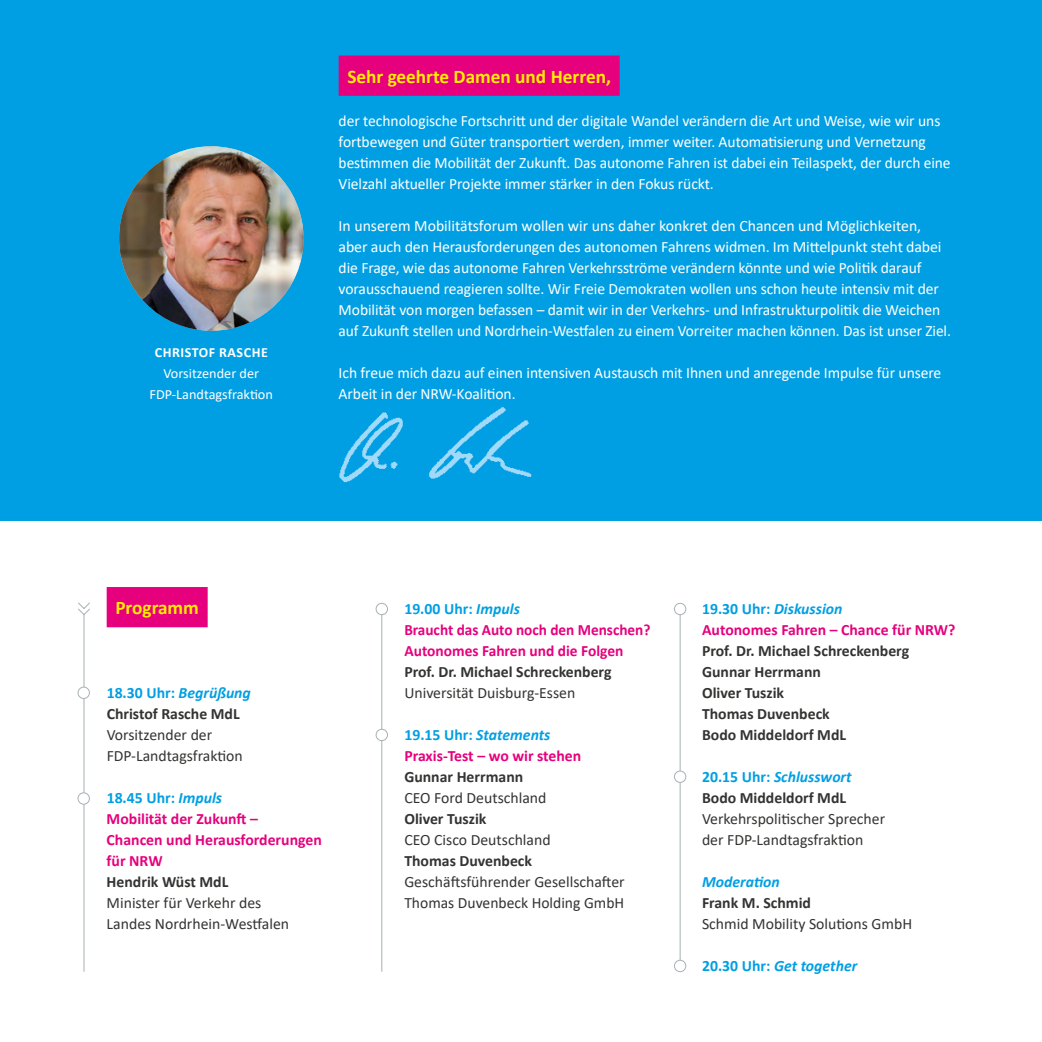
<style>
.page{position:relative;width:1042px;height:1042px;background:#fff}
.page>*{position:absolute;margin:0;border:0;box-sizing:border-box;transform-origin:0 0}
.t1{font:700 19.25px "Calibri";color:#ffed00}
.t2{font:15.75px/21px "Calibri";letter-spacing:-.005em;color:#fff}
.t3{font:15.75px/21px "Calibri";color:#333332}
.t4{font:700 15.75px/21px "Calibri";color:#333332}
.t5{font:700 15.75px/21px "Calibri";color:#e6007d}
.t6{font:italic 700 15.75px "Calibri";color:#009fe3}
.t7{font:14px/21px "Calibri";color:#fff;text-align:center}
.t8{font:700 14px "Calibri";letter-spacing:.04em;color:#fff}
.s1{color:#009fe3}
.s2{font-style:italic;color:#009fe3}
.s3{font-style:normal}
</style>
<div class="page">
<div style="left:0;top:0;width:1042px;height:521px;background:#009fe3"></div>
<div style="left:339px;top:56px;width:281px;height:40px;background:#e6007d"></div>
<img style="left:339px;top:407px;width:193px;height:76px">
<div style="left:107px;top:587px;width:101px;height:40px;background:#e6007d"></div>
<hr style="left:381px;top:605px;width:1px;height:366px;background:#a6b2b5">
<hr style="left:84px;top:605px;width:1px;height:366px;background:#a6b2b5">
<hr style="left:680px;top:605px;width:1px;height:366px;background:#a6b2b5">
<div style="left:78px;top:687px;width:11px;height:11px;background:#fff;border-radius:50%"></div>
<div style="left:78px;top:687px;width:12px;height:12px;border:1px solid #a6b2b5;border-radius:50%"></div>
<div style="left:376px;top:603px;width:11px;height:12px;background:#fff;border-radius:50%"></div>
<div style="left:376px;top:603px;width:12px;height:12px;border:1px solid #a6b2b5;border-radius:50%"></div>
<div style="left:674px;top:603px;width:12px;height:12px;background:#fff;border-radius:50%"></div>
<div style="left:674px;top:603px;width:12px;height:12px;border:1px solid #a6b2b5;border-radius:50%"></div>
<div style="left:78px;top:793px;width:11px;height:11px;background:#fff;border-radius:50%"></div>
<div style="left:78px;top:792px;width:12px;height:12px;border:1px solid #a6b2b5;border-radius:50%"></div>
<div style="left:376px;top:729px;width:11px;height:11px;background:#fff;border-radius:50%"></div>
<div style="left:376px;top:729px;width:12px;height:12px;border:1px solid #a6b2b5;border-radius:50%"></div>
<div style="left:674px;top:771px;width:12px;height:11px;background:#fff;border-radius:50%"></div>
<div style="left:674px;top:771px;width:12px;height:11px;border:1px solid #a6b2b5;border-radius:50%"></div>
<div style="left:674px;top:960px;width:12px;height:11px;background:#fff;border-radius:50%"></div>
<div style="left:674px;top:960px;width:12px;height:12px;border:1px solid #a6b2b5;border-radius:50%"></div>
<svg style="left:78px;top:602px;width:12px;height:13px"></svg>
<img style="left:119px;top:146px;width:184px;height:185px;border-radius:92px">
<p class="t8" style="left:155px;top:343px;width:115px">CHRISTOF RASCHE</p>
<p class="t7" style="left:150px;top:363px;width:125px">Vorsitzender der<br>FDP-Landtagsfraktion</p>
<p class="t1" style="left:347px;top:63px;width:265px">Sehr geehrte Damen und Herren,</p>
<p class="t2" style="left:339px;top:110px;width:613px">der technologische Fortschritt und der digitale Wandel verändern die Art und Weise, wie wir uns fortbewegen und Güter transportiert werden, immer weiter. Automatisierung und Vernetzung bestimmen die Mobilität der Zukunft. Das autonome Fahren ist dabei ein Teilaspekt, der durch eine Vielzahl aktueller Projekte immer stärker in den Fokus rückt.</p>
<p class="t2" style="left:339px;top:215px;width:614px">In unserem Mobilitätsforum wollen wir uns daher konkret den Chancen und Möglichkeiten, aber auch den Herausforderungen des autonomen Fahrens widmen. Im Mittelpunkt steht dabei die Frage, wie das autonome Fahren Verkehrsströme verändern könnte und wie Politik darauf vorausschauend reagieren sollte. Wir Freie Demokraten wollen uns schon heute intensiv mit der Mobilität von morgen befassen – damit wir in der Verkehrs- und Infrastrukturpolitik die Weichen auf Zukunft stellen und Nordrhein-Westfalen zu einem Vorreiter machen können. Das ist unser Ziel.</p>
<p class="t2" style="left:339px;top:362px;width:604px">Ich freue mich dazu auf einen intensiven Austausch mit Ihnen und anregende Impulse für unsere<br>Arbeit in der NRW-Koalition.</p>
<p class="t1" style="left:115px;top:594px;width:85px">Programm</p>
<p class="t4" style="left:107px;top:682px;width:146px"><span class="s1">18.30 Uhr:</span> <span class="s2">Begrüßung<br></span>Christof Rasche MdL</p>
<p class="t3" style="left:107px;top:724px;width:138px">Vorsitzender der<br>FDP-Landtagsfraktion</p>
<p class="t5" style="left:107px;top:787px;width:217px"><span class="s1">18.45 Uhr:</span> <span class="s2">Impuls<br></span>Mobilität der Zukunft –<br>Chancen und Herausforderungen für NRW</p>
<p class="t4" style="left:107px;top:871px;width:123px">Hendrik Wüst MdL</p>
<p class="t3" style="left:107px;top:892px;width:184px">Minister für Verkehr des<br>Landes Nordrhein-Westfalen</p>
<p class="t5" style="left:404px;top:598px;width:248px"><span class="s1">19.00 Uhr:</span> <span class="s2">Impuls<br></span>Braucht das Auto noch den Menschen?<br>Autonomes Fahren und die Folgen</p>
<p class="t4" style="left:404px;top:661px;width:209px">Prof. Dr. Michael Schreckenberg</p>
<p class="t3" style="left:404px;top:682px;width:173px">Universität Duisburg-Essen</p>
<p class="t5" style="left:404px;top:724px;width:178px"><span class="s1">19.15 Uhr:</span> <span class="s2">Statements<br></span>Praxis-Test – wo wir stehen</p>
<p class="t4" style="left:404px;top:766px;width:120px">Gunnar Herrmann</p>
<p class="t3" style="left:404px;top:787px;width:144px">CEO Ford Deutschland</p>
<p class="t4" style="left:404px;top:808px;width:84px">Oliver Tuszik</p>
<p class="t3" style="left:404px;top:829px;width:148px">CEO Cisco Deutschland</p>
<p class="t4" style="left:404px;top:850px;width:129px">Thomas Duvenbeck</p>
<p class="t3" style="left:404px;top:871px;width:222px">Geschäftsführender Gesellschafter<br>Thomas Duvenbeck Holding GmbH</p>
<p class="t5" style="left:702px;top:598px;width:255px"><span class="s1">19.30 Uhr:</span> <span class="s2">Diskussion<br></span>Autonomes Fahren – Chance für NRW?</p>
<p class="t4" style="left:702px;top:640px;width:209px">Prof. Dr. Michael Schreckenberg<br>Gunnar Herrmann<br>Oliver Tuszik<br>Thomas Duvenbeck<br>Bodo Middeldorf MdL</p>
<p class="t4" style="left:702px;top:766px;width:151px"><span class="s1">20.15 Uhr:</span> <span class="s2">Schlusswort<br></span>Bodo Middeldorf MdL</p>
<p class="t3" style="left:702px;top:808px;width:185px">Verkehrspolitischer Sprecher der FDP-Landtagsfraktion</p>
<p class="t6" style="left:702px;top:870px;width:79px">Moderation</p>
<p class="t4" style="left:702px;top:892px;width:110px">Frank M. Schmid</p>
<p class="t3" style="left:702px;top:913px;width:212px">Schmid Mobility Solutions GmbH</p>
<p class="t6" style="left:702px;top:954px;width:157px"><span class="s3">20.30 Uhr:</span> Get together</p>
</div>
